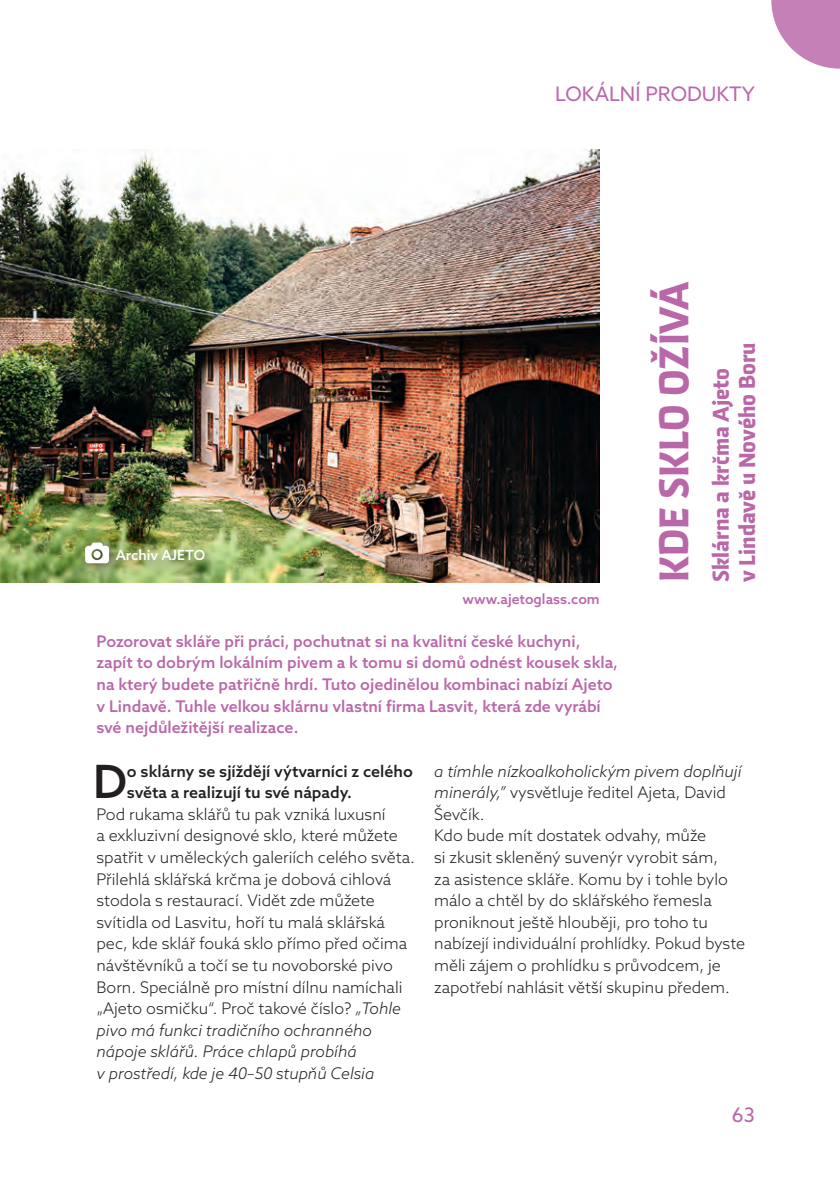
<style>
.page{position:relative;width:840px;height:1191px;background:#fff}
.page>*{position:absolute;margin:0;border:0;box-sizing:border-box;transform-origin:0 0}
.TEXT{font:500 45.8px "Azo Sans";color:#231f20}
.NADPIS{font:700 40px "Skog Sans";color:#b967a9}
.PODNADPIS{font:700 22px/26.4px "Skog Sans";color:#b967a9}
.t1{font:20px "Azo Sans";color:#b967a9}
.TEXT-2{font:300 16px/21.6px "Azo Sans";color:#231f20}
.PEREX{font:500 16px/21.6px "Azo Sans";color:#b967a9}
.TEXT-3{font:italic 300 16px/21.6px "Azo Sans";color:#231f20}
.TEXT-4{font:500 16px/21.6px "Azo Sans";color:#231f20}
.TEXT-5{font:500 14px "Azo Sans";color:#b967a9}
.TEXT-6{font:500 14px "Azo Sans";color:#fff}
.s1{font-style:italic}
.s2{font-style:normal}
</style>
<div class="page">
<img style="left:0;top:150px;width:599px;height:432px">
<div style="left:77px;top:534px;width:142px;height:46px;background:#231f20;opacity:.8"></div>
<svg style="left:85px;top:542px;width:24px;height:21px"></svg>
<svg style="left:771px;top:0;width:68px;height:69px"></svg>
<p class="TEXT-6" style="left:116px;top:546px;width:91px">Archiv AJETO</p>
<p class="t1" style="left:555px;top:80px;width:201px">LOKÁLNÍ PRODUKTY</p>
<p class="TEXT-5" style="left:462px;top:589px;width:139px">www.ajetoglass.com</p>
<p class="NADPIS" style="left:640px;top:582px;width:302px;rotate:-90deg">KDE SKLO OŽÍVÁ</p>
<p class="PODNADPIS" style="left:706px;top:582px;width:241px;rotate:-90deg">Sklárna a krčma Ajeto<br>v Lindavě u Nového Boru</p>
<p class="PEREX" style="left:96px;top:630px;width:523px">Pozorovat skláře při práci, pochutnat si na kvalitní české kuchyni, zapít to dobrým lokálním pivem a k tomu si domů odnést kousek skla, na který budete patřičně hrdí. Tuto ojedinělou kombinaci nabízí Ajeto v Lindavě. Tuhle velkou sklárnu vlastní firma Lasvit, která zde vyrábí své nejdůležitější realizace.</p>
<p class="TEXT" style="left:93px;top:751px;width:35px">D</p>
<p class="TEXT-4" style="left:127px;top:759px;width:287px">o sklárny se sjíždějí výtvarníci z celého světa a realizují tu své nápady.</p>
<p class="TEXT-2" style="left:96px;top:803px;width:320px">Pod rukama sklářů tu pak vzniká luxusní<br>a exkluzivní designové sklo, které můžete spatřit v uměleckých galeriích celého světa.</p>
<p class="TEXT-2" style="left:96px;top:868px;width:312px">Přilehlá sklářská krčma je dobová cihlová stodola s restaurací. Vidět zde můžete svítidla od Lasvitu, hoří tu malá sklářská pec, kde sklář fouká sklo přímo před očima návštěvníků a točí se tu novoborské pivo Born. Speciálně pro místní dílnu namíchali „Ajeto osmičku“. Proč takové číslo? <span class="s1">„Tohle pivo má funkci tradičního ochranného nápoje sklářů. Práce chlapů probíhá<br>v prostředí, kde je 40–50 stupňů Celsia</span></p>
<p class="TEXT-3" style="left:434px;top:760px;width:308px">a tímhle nízkoalkoholickým pivem doplňují minerály,” <span class="s2">vysvětluje ředitel Ajeta, David<br>Ševčík.</span></p>
<p class="TEXT-2" style="left:434px;top:824px;width:312px">Kdo bude mít dostatek odvahy, může<br>si zkusit skleněný suvenýr vyrobit sám,<br>za asistence skláře. Komu by i tohle bylo málo a chtěl by do sklářského řemesla proniknout ještě hlouběji, pro toho tu nabízejí individuální prohlídky. Pokud byste měli zájem o prohlídku s průvodcem, je zapotřebí nahlásit větší skupinu předem.</p>
<p class="t1" style="left:731px;top:1102px;width:25px">63</p>
</div>
